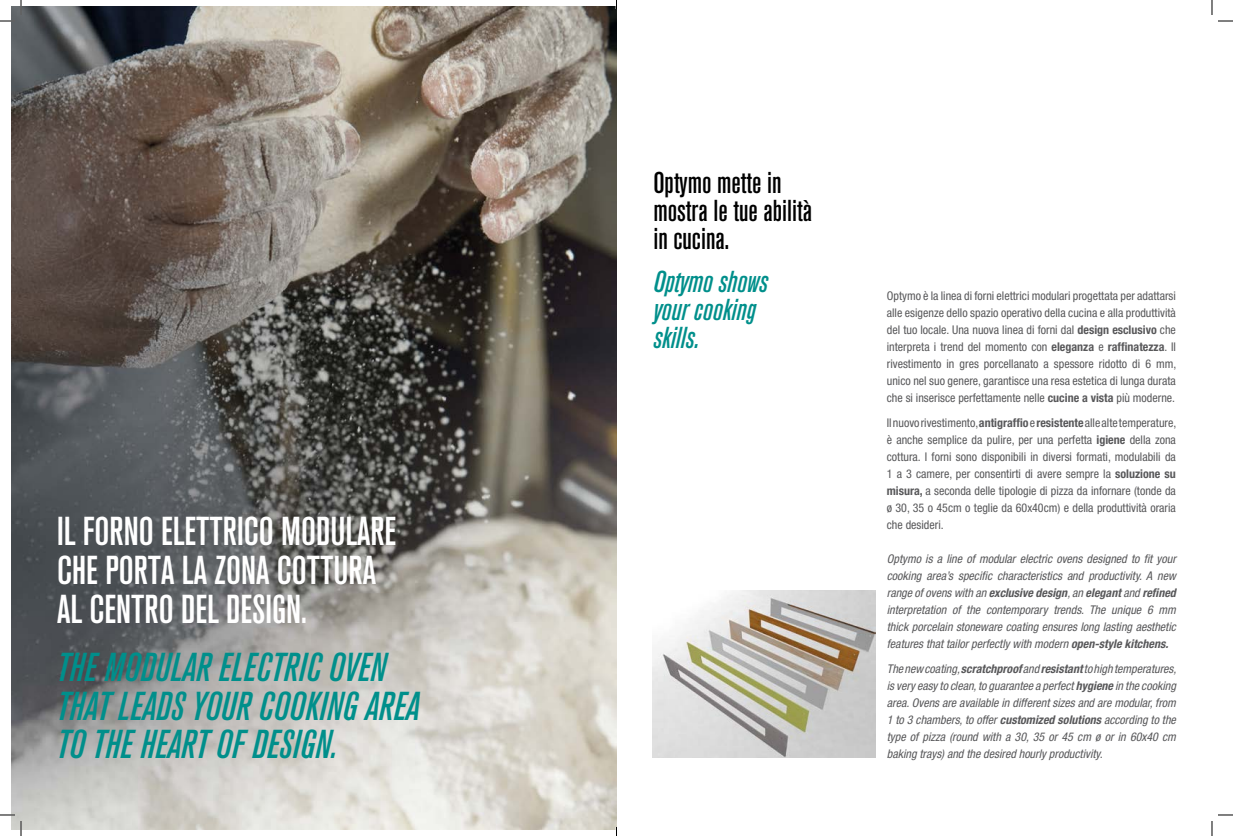
<style>
.page{position:relative;width:1233px;height:836px;background:#fff}
.page>*{position:absolute;margin:0;border:0;box-sizing:border-box;transform-origin:0 0}
.t1{font:italic 500 condensed 40px/38.7px "Akzidenz Grotesk BQ";color:#008f8b}
.t2{font:500 condensed 40px/38.7px "Akzidenz Grotesk BQ";color:#fff}
.t3{font:500 condensed 30px/28px "Akzidenz Grotesk BQ";color:#000}
.t4{font:italic 500 condensed 30px/28px "Akzidenz Grotesk BQ";color:#008f8b}
.t5{font:condensed 12px/17px "Helvetica Neue LT Std";color:#58585a;text-align:justify}
.t6{font:italic condensed 12px/17px "Helvetica Neue LT Std";color:#58585a;text-align:justify}
.s1{font-weight:700}
</style>
<div class="page">
<img style="left:12px;top:7px;width:604px;height:822px">
<img style="left:652px;top:590px;width:224px;height:167px">
<svg style="left:1218px;top:20px;width:14px;height:2px"></svg>
<svg style="left:1218px;top:814px;width:14px;height:2px"></svg>
<svg style="left:0;top:1px;width:22px;height:21px"></svg>
<svg style="left:0;top:814px;width:22px;height:22px"></svg>
<svg style="left:1211px;top:1px;width:1px;height:14px"></svg>
<svg style="left:1211px;top:821px;width:1px;height:15px"></svg>
<h1 class="t2" style="left:57px;top:512px;width:341px">IL FORNO ELETTRICO MODULARE<br>CHE PORTA LA ZONA COTTURA<br>AL CENTRO DEL DESIGN.</h1>
<h1 class="t1" style="left:57px;top:647px;width:364px">THE MODULAR ELECTRIC OVEN<br>THAT LEADS YOUR COOKING AREA<br>TO THE HEART OF DESIGN.</h1>
<h2 class="t3" style="left:653px;top:169px;width:160px">Optymo mette in mostra le tue abilità in cucina.</h2>
<h2 class="t4" style="left:653px;top:268px;width:116px">Optymo shows your cooking skills.</h2>
<p class="t5" style="left:887px;top:287px;width:291px">Optymo è la linea di forni elettrici modulari progettata per adattarsi alle esigenze dello spazio operativo della cucina e alla produttività del tuo locale. Una nuova linea di forni dal <span class="s1">design esclusivo</span> che interpreta i trend del momento con <span class="s1">eleganza</span> e <span class="s1">raffinatezza</span>. Il rivestimento in gres porcellanato a spessore ridotto di 6 mm, unico nel suo genere, garantisce una resa estetica di lunga durata che si inserisce perfettamente nelle <span class="s1">cucine a vista</span> più moderne.</p>
<p class="t5" style="left:887px;top:414px;width:291px">Il nuovo rivestimento, <span class="s1">antigraffio</span> e <span class="s1">resistente</span> alle alte temperature, è anche semplice da pulire, per una perfetta <span class="s1">igiene</span> della zona cottura. I forni sono disponibili in diversi formati, modulabili da 1 a 3 camere, per consentirti di avere sempre la <span class="s1">soluzione su misura,</span> a seconda delle tipologie di pizza da infornare (tonde da ø 30, 35 o 45cm o teglie da 60x40cm) e della produttività oraria che desideri.</p>
<p class="t6" style="left:887px;top:550px;width:291px">Optymo is a line of modular electric ovens designed to fit your cooking area’s specific characteristics and productivity. A new range of ovens with an <span class="s1">exclusive design</span>, an <span class="s1">elegant</span> and <span class="s1">refined </span>interpretation of the contemporary trends. The unique 6 mm thick porcelain stoneware coating ensures long lasting aesthetic features that tailor perfectly with modern <span class="s1">open-style kitchens.</span></p>
<p class="t6" style="left:887px;top:660px;width:291px">The new coating, <span class="s1">scratchproof</span> and <span class="s1">resistant</span> to high temperatures, is very easy to clean, to guarantee a perfect <span class="s1">hygiene</span> in the cooking area. Ovens are available in different sizes and are modular, from 1 to 3 chambers, to offer <span class="s1">customized solutions</span> according to the type of pizza (round with a 30, 35 or 45 cm ø or in 60x40 cm baking trays) and the desired hourly productivity.</p>
</div>
